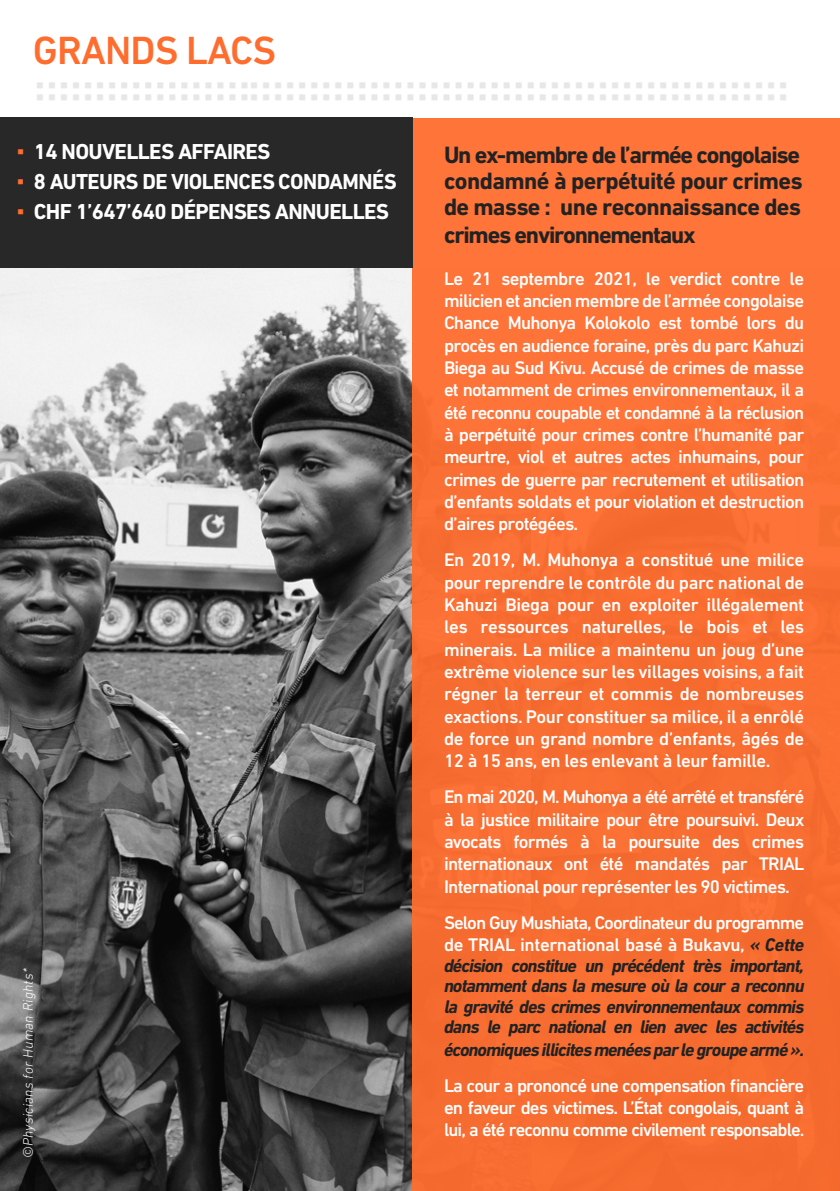
<style>
.page{position:relative;width:840px;height:1191px;background:#fff}
.page>*{position:absolute;margin:0;border:0;box-sizing:border-box;transform-origin:0 0}
.t1{font:500 40px "DIN Next CYR";letter-spacing:-.02em;color:#ff6d2e}
.t2{font:700 24px/26.6px "DIN Next CYR";letter-spacing:-.04em;color:#222223;text-align:justify}
.t3{font:700 22px "DIN Next CYR";letter-spacing:-.03em;color:#fff}
.t4{font:500 18.6px/22.4px "DIN Next CYR";letter-spacing:-.04em;color:#fff;text-align:justify}
.t5{font:italic 700 18.6px/20.6px "DIN Next CYR";letter-spacing:-.05em;color:#222223;text-align:justify}
.t6{font:italic 300 14px "DIN Next CYR";letter-spacing:.02em;color:#fff}
.s1{font-family:"Arial";font-weight:400;color:#ff6d2e}
.s2{font-weight:700;font-style:italic;color:#222223}
</style>
<div class="page">
<img style="left:0;top:268px;width:412px;height:923px">
<div style="left:412px;top:118px;width:427px;height:1073px;background:#ff6d2e"></div>
<img style="left:254px;top:82px;width:448px;height:18px">
<img style="left:37px;top:82px;width:217px;height:18px">
<div style="left:0;top:118px;width:412px;height:150px;background:#292829"></div>
<h1 class="t1" style="left:33px;top:27px;width:244px">GRANDS LACS</h1>
<p class="t3" style="left:17px;top:139px;width:255px"><span class="s1">▪</span> 14 NOUVELLES AFFAIRES</p>
<p class="t3" style="left:17px;top:169px;width:381px"><span class="s1">▪</span> 8 AUTEURS DE VIOLENCES CONDAMNÉS</p>
<p class="t3" style="left:17px;top:199px;width:373px"><span class="s1">▪</span> CHF 1’647’640 DÉPENSES ANNUELLES</p>
<p class="t6" style="left:20px;top:1158px;width:191px;rotate:-90deg">©Physicians for Human Rights*</p>
<p class="t2" style="left:444px;top:142px;width:360px">Un ex-membre de l’armée congolaise condamné à perpétuité pour crimes de masse : une reconnaissance des crimes environnementaux</p>
<p class="t4" style="left:444px;top:267px;width:361px">Le 21 septembre 2021, le verdict contre le milicien et ancien membre de l’armée congolaise Chance Muhonya Kolokolo est tombé lors du procès en audience foraine, près du parc Kahuzi Biega au Sud Kivu. Accusé de crimes de masse et notamment de crimes environnementaux, il a été reconnu coupable et condamné à la réclusion à perpétuité pour crimes contre l’humanité par meurtre, viol et autres actes inhumains, pour crimes de guerre par recrutement et utilisation d’enfants soldats et pour violation et destruction d’aires protégées.</p>
<p class="t4" style="left:444px;top:549px;width:361px">En 2019, M. Muhonya a constitué une milice pour reprendre le contrôle du parc national de Kahuzi Biega pour en exploiter illégalement les ressources naturelles, le bois et les minerais. La milice a maintenu un joug d’une extrême violence sur les villages voisins, a fait régner la terreur et commis de nombreuses exactions. Pour constituer sa milice, il a enrôlé de force un grand nombre d’enfants, âgés de 12 à 15 ans, en les enlevant à leur famille.</p>
<p class="t4" style="left:444px;top:785px;width:361px">En mai 2020, M. Muhonya a été arrêté et transféré à la justice militaire pour être poursuivi. Deux avocats formés à la poursuite des crimes internationaux ont été mandatés par TRIAL International pour représenter les 90 victimes.</p>
<p class="t4" style="left:444px;top:911px;width:361px">Selon Guy Mushiata, Coordinateur du programme de TRIAL international basé à Bukavu, <span class="s2">« Cette</span></p>
<p class="t5" style="left:444px;top:955px;width:361px">décision constitue un précédent très important, notamment dans la mesure où la cour a reconnu la gravité des crimes environnementaux commis dans le parc national en lien avec les activités</p>
<p class="t5" style="left:444px;top:1039px;width:361px">économiques illicites menées par le groupe armé ».</p>
<p class="t4" style="left:444px;top:1074px;width:362px">La cour a prononcé une compensation financière en faveur des victimes. L’État congolais, quant à lui, a été reconnu comme civilement responsable.</p>
</div>
